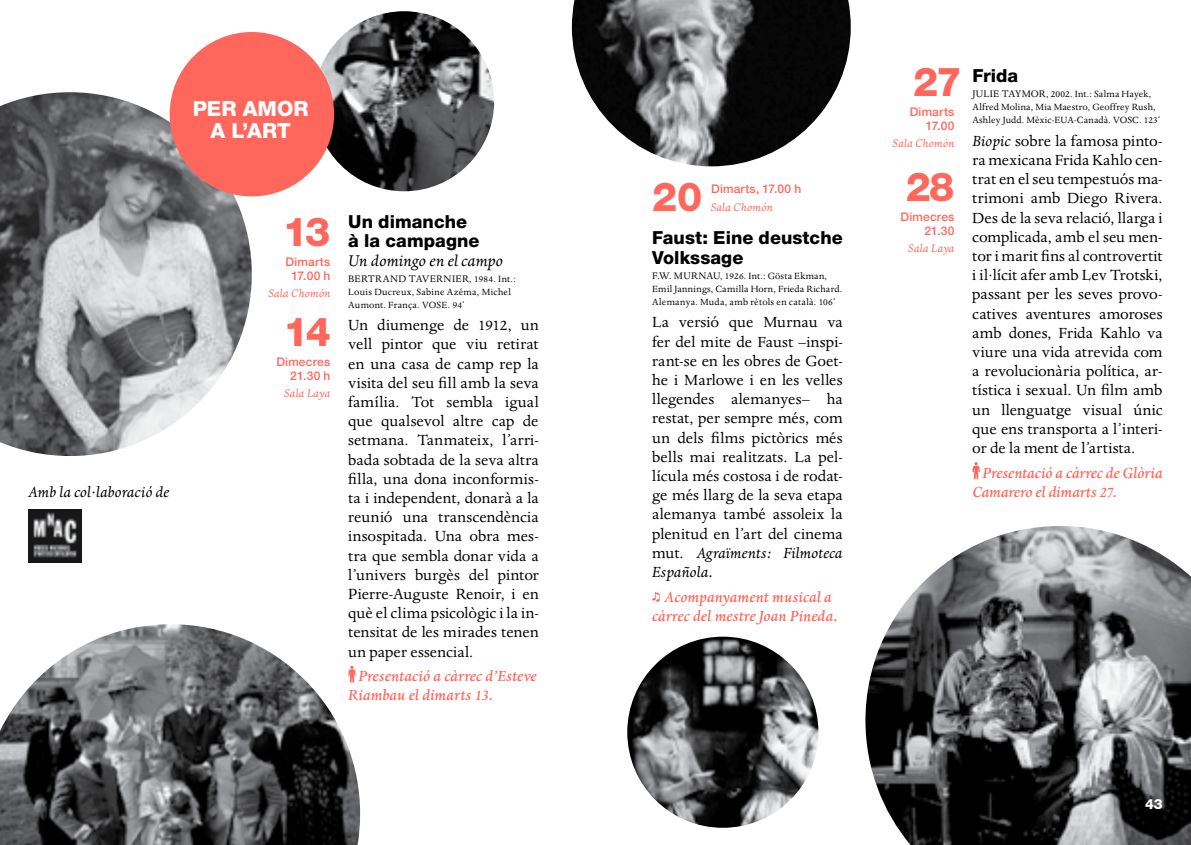
<style>
.page{position:relative;width:1191px;height:845px;background:#fff}
.page>*{position:absolute;margin:0;border:0;box-sizing:border-box;transform-origin:0 0}
.t1{font:800 40px "Helvetica Neue LT";letter-spacing:-.05em;color:#ff675d}
.t2{font:800 21px/22px "Helvetica Neue LT";color:#fff;text-align:center}
.t3{font:800 18px/19.2px "Helvetica Neue LT";letter-spacing:.005em;color:#000}
.t4{font:italic 18px "Dante";color:#000}
.t5{font:17px/19.2px "Dante";letter-spacing:.005em;color:#000;text-align:justify}
.t6{font:italic 500 17px/19px "Dante";color:#ff675d}
.t7{font:italic 17px "Dante";letter-spacing:.005em;color:#000}
.t8{font:800 14px "Helvetica Neue LT";color:#fff}
.t9{font:italic 12.8px "Dante";letter-spacing:.015em;color:#ff675d}
.t10{font:500 12px/14px "Helvetica Neue LT";letter-spacing:.015em;color:#ff675d;text-align:right}
.t11{font:11px "Dante";letter-spacing:.045em;color:#000}
.t12{font:10.4px/13px "Dante";letter-spacing:.015em;color:#000}
.s1{font-size:11px}
.s2{font-style:italic}
</style>
<div class="page">
<svg style="left:972px;top:462px;width:8px;height:17px"></svg>
<svg style="left:652px;top:592px;width:7px;height:10px"></svg>
<img style="left:28px;top:510px;width:53px;height:53px">
<img style="left:0;top:92px;width:252px;height:364px">
<img style="left:865px;top:526px;width:326px;height:319px">
<img style="left:0;top:624px;width:360px;height:221px">
<img style="left:314px;top:11px;width:180px;height:180px;border-radius:90px">
<img style="left:627px;top:636px;width:191px;height:192px;border-radius:96px">
<img style="left:572px;top:0;width:278px;height:166px">
<div style="left:170px;top:32px;width:164px;height:164px;background:#ff675d;border-radius:50%"></div>
<p class="t2" style="left:193px;top:97px;width:117px">Per amor a l’art</p>
<p class="t7" style="left:28px;top:482px;width:143px">Amb la col·laboració de</p>
<h1 class="t1" style="left:283px;top:208px;width:49px">13</h1>
<p class="t10" style="left:285px;top:254px;width:46px;text-align:center">Dimarts<br>17.00 h</p>
<p class="t9" style="left:268px;top:286px;width:64px">Sala Chomón</p>
<h1 class="t1" style="left:283px;top:308px;width:49px">14</h1>
<p class="t10" style="left:276px;top:354px;width:55px">Dimecres<br>21.30 h</p>
<p class="t9" style="left:284px;top:386px;width:48px">Sala Laya</p>
<p class="t3" style="left:348px;top:212px;width:133px">Un dimanche à la campagne</p>
<p class="t4" style="left:348px;top:251px;width:156px">Un domingo en el campo</p>
<p class="t11" style="left:348px;top:272px;width:69px">Bertrand Tave</p>
<p class="t12" style="left:348px;top:272px;width:169px;text-indent:88px"><span class="s1">rnier</span>, 1984. Int.:<br>Louis Ducreux, Sabine Azéma, Michel<br>Aumont. França. VOSE. 94’</p>
<p class="t5" style="left:348px;top:316px;width:192px">Un diumenge de 1912, un vell pintor que viu retirat en una casa de camp rep la visita del seu fill amb la seva família. Tot sembla igual que qualsevol altre cap de setmana. Tanmateix, l’arri&shy;bada sobtada de la seva altra filla, una dona inconformis&shy;ta i independent, donarà a la reunió una transcendència insospitada. Una obra mes&shy;tra que sembla donar vida a l’univers burgès del pintor Pierre-Auguste Renoir, i en què el clima psicològic i la in&shy;tensitat de les mirades tenen un paper essencial.</p>
<p class="t6" style="left:348px;top:667px;width:190px;text-indent:10px">Presentació a càrrec d’Esteve<br>Riambau el dimarts 13.</p>
<h1 class="t1" style="left:652px;top:173px;width:51px">20</h1>
<p class="t10" style="left:711px;top:182px;width:92px">Dimarts, 17.00 h</p>
<p class="t9" style="left:710px;top:200px;width:64px">Sala Chomón</p>
<p class="t3" style="left:652px;top:228px;width:192px">Faust: Eine deustche<br>Volkssage</p>
<p class="t12" style="left:652px;top:269px;width:191px"><span class="s1">F.W. Murnau</span>, 1926. Int.: Gösta Ekman,<br>Emil Jannings, Camilla Horn, Frieda Richard.<br>Alemanya. Muda, amb rètols en català. 106’</p>
<p class="t5" style="left:652px;top:313px;width:192px">La versió que Murnau va fer del mite de Faust –inspi&shy;rant-se en les obres de Goet&shy;he i Marlowe i en les velles llegendes alemanyes– ha restat, per sempre més, com un dels films pictòrics més bells mai realitzats. La pel· lícula més costosa i de rodat&shy;ge més llarg de la seva etapa alemanya també assoleix la plenitud en l’art del cinema mut. <span class="s2">Agraïments: Filmoteca Española.</span></p>
<p class="t6" style="left:652px;top:587px;width:187px;text-align:center">Acompanyament musical a càrrec del mestre Joan Pineda.</p>
<h1 class="t1" style="left:913px;top:58px;width:50px">27</h1>
<p class="t10" style="left:909px;top:104px;width:46px">Dimarts<br>17.00</p>
<p class="t9" style="left:892px;top:136px;width:64px">Sala Chomón</p>
<h1 class="t1" style="left:906px;top:163px;width:50px">28</h1>
<p class="t10" style="left:900px;top:209px;width:55px">Dimecres<br>21.30</p>
<p class="t9" style="left:908px;top:241px;width:48px">Sala Laya</p>
<p class="t3" style="left:972px;top:66px;width:47px">Frida</p>
<p class="t12" style="left:972px;top:88px;width:189px"><span class="s1">Julie Taymor</span>, 2002. Int.: Salma Hayek,<br>Alfred Molina, Mia Maestro, Geoffrey Rush,<br>Ashley Judd. Mèxic-EUA-Canadà. VOSC. 123’</p>
<p class="t5" style="left:972px;top:132px;width:192px"><span class="s2">Biopic</span> sobre la famosa pinto&shy;ra mexicana Frida Kahlo cen&shy;trat en el seu tempestuós ma&shy;trimoni amb Diego Rivera.<br>Des de la seva relació, llarga i complicada, amb el seu men&shy;tor i marit fins al controvertit i il·lícit afer amb Lev Trotski, passant per les seves provo&shy;catives aventures amoroses amb dones, Frida Kahlo va viure una vida atrevida com a revolucionària política, ar&shy;tística i sexual. Un film amb un llenguatge visual únic que ens transporta a l’interi&shy;or de la ment de l’artista.</p>
<p class="t6" style="left:972px;top:463px;width:192px;text-indent:10px">Presentació a càrrec de Glòria<br>Camarero el dimarts 27.</p>
<p class="t8" style="left:1145px;top:795px;width:19px">43</p>
</div>
